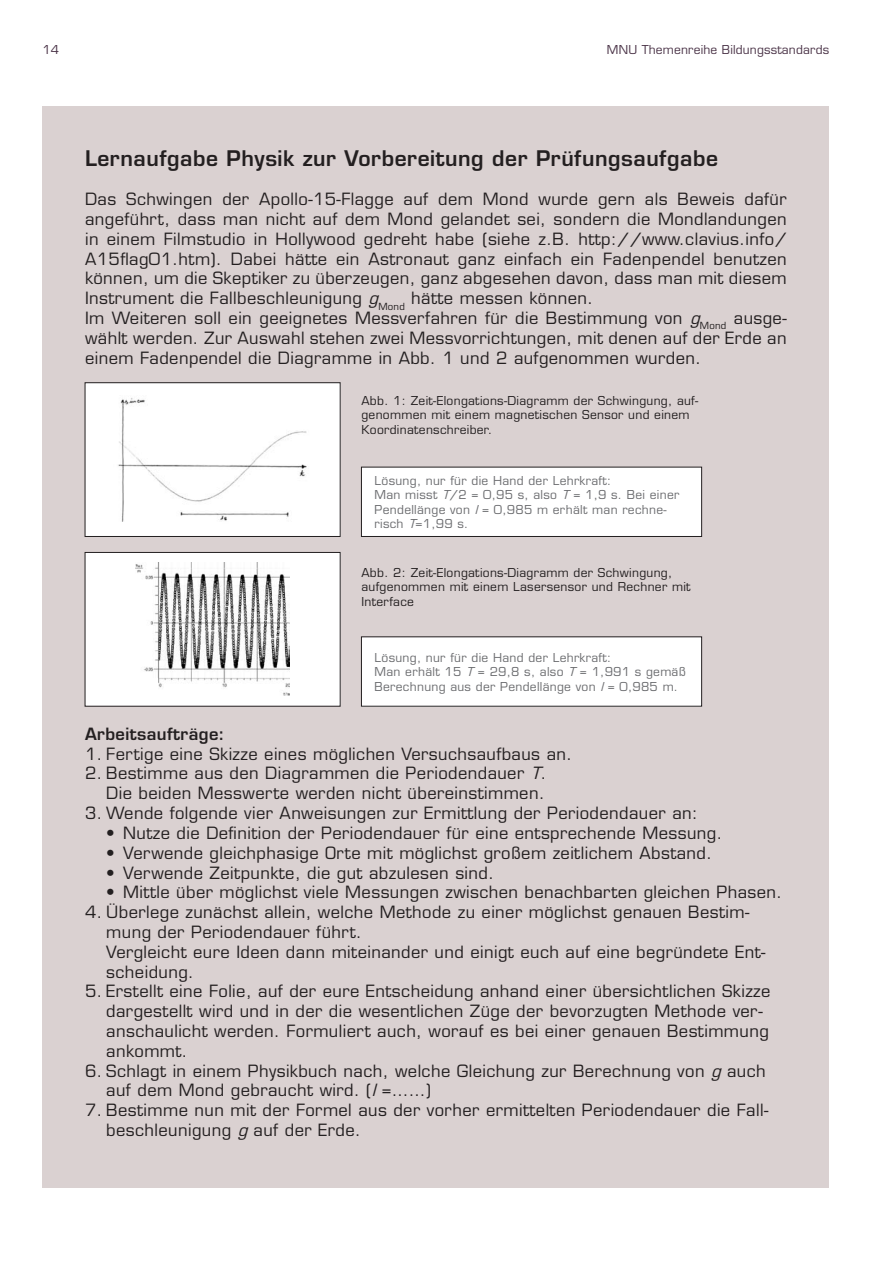
<style>
.page{position:relative;width:893px;height:1263px;background:#fff}
.page>*{position:absolute;margin:0;border:0;box-sizing:border-box;transform-origin:0 0}
.t1{font:600 21px "Eurostile";letter-spacing:.025em;color:#231f20}
.t2{font:16.5px/19.8px "Eurostile";letter-spacing:.025em;color:#231f20}
.t3{font:600 16.5px "Eurostile";letter-spacing:.025em;color:#231f20}
.t4{font:12px/14.4px "Eurostile";letter-spacing:.025em;color:#6c6d70}
.t5{font:12px/14.4px "Eurostile";letter-spacing:.025em;color:#231f20}
.t6{font:12px "Eurostile";letter-spacing:.015em;color:#4b3448}
.s1{font-style:italic}
</style>
<div class="page">
<div style="left:43px;top:106px;width:786px;height:1082px;background:#dad1d1"></div>
<div style="left:85px;top:383px;width:255px;height:153px;background:#fff"></div>
<img style="left:118px;top:398px;width:189px;height:124px">
<div style="left:85px;top:382px;width:256px;height:155px;border:1px solid #231f20"></div>
<div style="left:85px;top:552px;width:255px;height:154px;background:#fff"></div>
<img style="left:135px;top:563px;width:155px;height:133px">
<div style="left:85px;top:552px;width:256px;height:154px;border:1px solid #231f20"></div>
<div style="left:361px;top:467px;width:341px;height:69px;background:#fff"></div>
<div style="left:361px;top:467px;width:341px;height:70px;border:1px solid #231f20"></div>
<div style="left:361px;top:637px;width:341px;height:69px;background:#fff"></div>
<p class="t6" style="left:43px;top:42px;width:18px">14</p>
<p class="t6" style="left:607px;top:42px;width:224px">MNU Themenreihe Bildungsstandards</p>
<p class="t1" style="left:85px;top:145px;width:634px">Lernaufgabe Physik zur Vorbereitung der Prüfungsaufgabe</p>
<p class="t2" style="left:85px;top:189px;width:703px">Das Schwingen der Apollo-15-Flagge auf dem Mond wurde gern als Beweis dafür angeführt, dass man nicht auf dem Mond gelandet sei, sondern die Mondlandungen in einem Filmstudio in Hollywood gedreht habe (siehe z.B. http://www.clavius.info/ A15flag01.htm). Dabei hätte ein Astronaut ganz einfach ein Fadenpendel benutzen können, um die Skeptiker zu überzeugen, ganz abgesehen davon, dass man mit diesem Instrument die Fallbeschleunigung <span class="s1">g</span><sub>Mond</sub> hätte messen können.<br>Im Weiteren soll ein geeignetes Messverfahren für die Bestimmung von <span class="s1">g</span><sub>Mond</sub> ausge&shy;wählt werden. Zur Auswahl stehen zwei Messvorrichtungen, mit denen auf der Erde an einem Fadenpendel die Diagramme in Abb. 1 und 2 aufgenommen wurden.</p>
<p class="t5" style="left:361px;top:393px;width:338px">Abb. 1: Zeit-Elongations-Diagramm der Schwingung, auf&shy;genommen mit einem magnetischen Sensor und einem<br>Koordinatenschreiber.</p>
<p class="t4" style="left:375px;top:473px;width:306px">Lösung, nur für die Hand der Lehrkraft:<br>Man misst <span class="s1">T</span>/2 = 0,95 s, also <span class="s1">T</span> = 1,9 s. Bei einer Pendellänge von <span class="s1">l</span> = 0,985 m erhält man rechne&shy;risch <span class="s1">T</span>=1,99 s.</p>
<p class="t5" style="left:361px;top:565px;width:331px">Abb. 2: Zeit-Elongations-Diagramm der Schwingung, aufgenommen mit einem Lasersensor und Rechner mit<br>Interface</p>
<p class="t4" style="left:375px;top:650px;width:313px">Lösung, nur für die Hand der Lehrkraft:<br>Man erhält 15 <span class="s1">T</span> = 29,8 s, also <span class="s1">T</span> = 1,991 s gemäß<br>Berechnung aus der Pendellänge von <span class="s1">l</span> = 0,985 m.</p>
<p class="t3" style="left:85px;top:723px;width:141px">Arbeitsaufträge:</p>
<p class="t2" style="left:85px;top:744px;width:489px">1. Fertige eine Skizze eines möglichen Versuchsaufbaus an.</p>
<p class="t2" style="left:85px;top:764px;width:463px;text-align:right">2. Bestimme aus den Diagrammen die Periodendauer <span class="s1">T</span>.<br>Die beiden Messwerte werden nicht übereinstimmen.</p>
<p class="t2" style="left:85px;top:803px;width:614px">3. Wende folgende vier Anweisungen zur Ermittlung der Periodendauer an:</p>
<p class="t2" style="left:106px;top:823px;width:618px">• Nutze die Definition der Periodendauer für eine entsprechende Messung.</p>
<p class="t2" style="left:106px;top:843px;width:607px">• Verwende gleichphasige Orte mit möglichst großem zeitlichem Abstand.</p>
<p class="t2" style="left:106px;top:863px;width:389px">• Verwende Zeitpunkte, die gut abzulesen sind.</p>
<p class="t2" style="left:106px;top:882px;width:677px">• Mittle über möglichst viele Messungen zwischen benachbarten gleichen Phasen.</p>
<p class="t2" style="left:106px;top:902px;width:661px;text-indent:-21px">4. Überlege zunächst allein, welche Methode zu einer möglichst genauen Bestim&shy;mung der Periodendauer führt.<br>Vergleicht eure Ideen dann miteinander und einigt euch auf eine begründete Ent&shy;scheidung.</p>
<p class="t2" style="left:106px;top:981px;width:666px;text-indent:-21px">5. Erstellt eine Folie, auf der eure Entscheidung anhand einer übersichtlichen Skizze dargestellt wird und in der die wesentlichen Züge der bevorzugten Methode ver&shy;anschaulicht werden. Formuliert auch, worauf es bei einer genauen Bestimmung ankommt.</p>
<p class="t2" style="left:106px;top:1061px;width:661px;text-indent:-21px">6. Schlagt in einem Physikbuch nach, welche Gleichung zur Berechnung von <span class="s1">g</span> auch auf dem Mond gebraucht wird. (<span class="s1">l</span> =……)</p>
<p class="t2" style="left:106px;top:1100px;width:663px;text-indent:-21px">7. Bestimme nun mit der Formel aus der vorher ermittelten Periodendauer die Fall&shy;beschleunigung <span class="s1">g</span> auf der Erde.</p>
</div>
